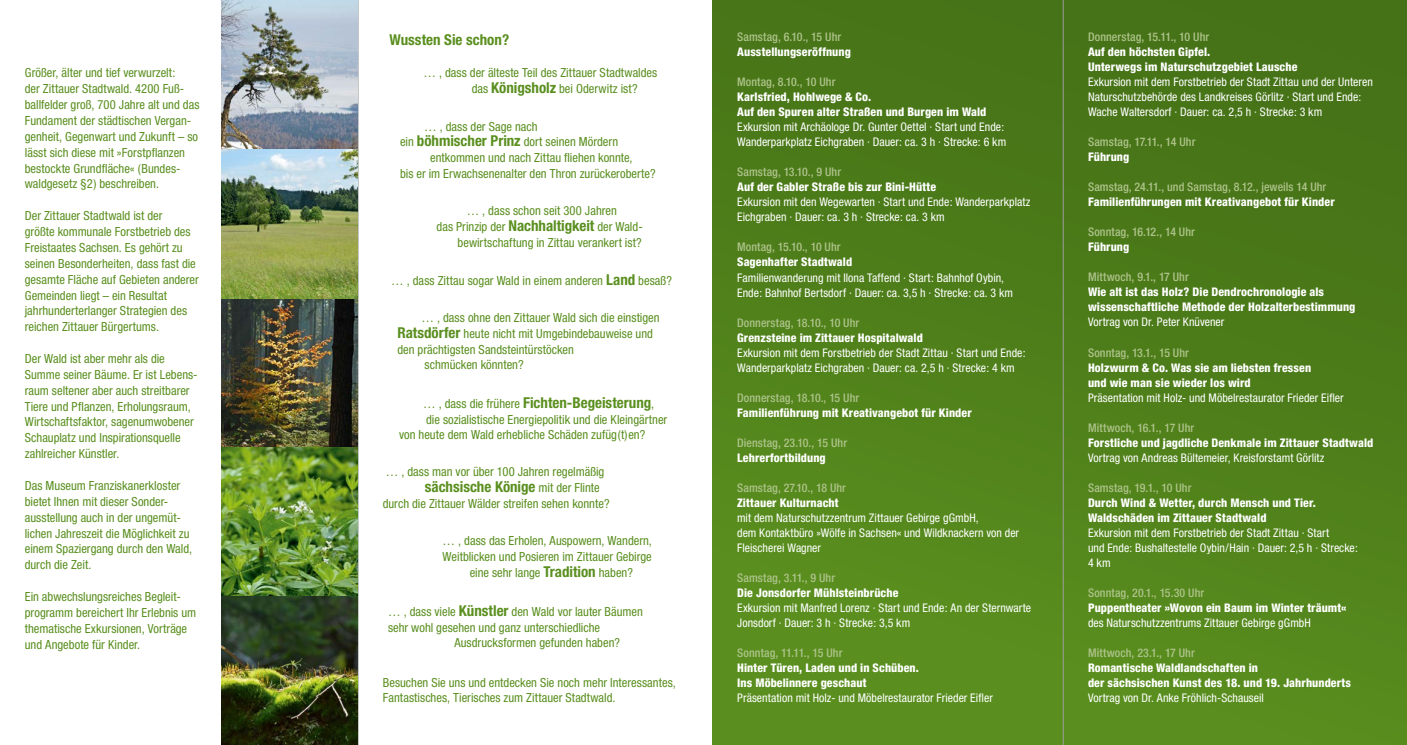
<style>
.page{position:relative;width:1407px;height:745px;background:#fff}
.page>*{position:absolute;margin:0;border:0;box-sizing:border-box;transform-origin:0 0}
.t1{font:700 condensed 15px "Helvetica Neue";color:#5a8f1f}
.t2{font:condensed 12.5px/15.9px "Helvetica Neue";color:#5a8f1f}
.t3{font:condensed 11.88px/15px "Helvetica Neue";letter-spacing:.005em;color:#fff}
.t4{font:800 condensed 11.88px/15px "Helvetica Neue";letter-spacing:.01em;color:#fff}
.t5{font:500 condensed 11.88px "Helvetica Neue";letter-spacing:.005em;color:#aec38a}
.s1{font-weight:700;font-size:15px}
.s2{font-weight:400;font-size:12.5px}
</style>
<div class="page">
<div style="left:712px;top:0;width:695px;height:744px;background:linear-gradient(to bottom,#447016,#5a901f)"></div>
<hr style="left:1063px;top:0;width:1px;height:744px;background:#9c9d9d">
<hr style="left:357px;top:0;width:1px;height:744px;background:#9c9d9d">
<img style="left:221px;top:0;width:136px;height:744px">
<p class="t2" style="left:25px;top:65px;width:176px">Größer, älter und tief verwurzelt:<br>der Zittauer Stadtwald. 4200 Fuß&shy;ballfelder groß, 700 Jahre alt und das Fundament der städtischen Vergan&shy;genheit, Gegenwart und Zukunft – so lässt sich diese mit »Forstpflanzen bestockte Grundfläche« (Bundes&shy;waldgesetz §2) beschreiben.</p>
<p class="t2" style="left:25px;top:207px;width:175px">Der Zittauer Stadtwald ist der<br>größte kommunale Forstbetrieb des Freistaates Sachsen. Es gehört zu seinen Besonderheiten, dass fast die gesamte Fläche auf Gebieten anderer Gemeinden liegt – ein Resultat jahrhunderterlanger Strategien des reichen Zittauer Bürgertums.</p>
<p class="t2" style="left:25px;top:350px;width:174px">Der Wald ist aber mehr als die Summe seiner Bäume. Er ist Lebens&shy;raum seltener aber auch streitbarer Tiere und Pflanzen, Erholungsraum, Wirtschaftsfaktor, sagenumwobener Schauplatz und Inspirationsquelle zahlreicher Künstler.</p>
<p class="t2" style="left:25px;top:477px;width:169px">Das Museum Franziskanerkloster bietet Ihnen mit dieser Sonder&shy;ausstellung auch in der ungemüt&shy;lichen Jahreszeit die Möglichkeit zu einem Spaziergang durch den Wald, durch die Zeit.</p>
<p class="t2" style="left:25px;top:588px;width:173px">Ein abwechslungsreiches Begleit&shy;programm bereichert Ihr Erlebnis um thematische Exkursionen, Vorträge und Angebote für Kinder.</p>
<p class="t1" style="left:389px;top:31px;width:121px">Wussten Sie schon?</p>
<p class="t2" style="left:472px;top:65px;width:187px;text-indent:-48px">… , dass der älteste Teil des Zittauer Stadtwaldes das <span class="s1">Königsholz</span> bei Oderwitz ist?</p>
<p class="t2" style="left:424px;top:118px;width:115px">… , dass der Sage nach</p>
<p class="t2" style="left:400px;top:134px;width:220px">ein <span class="s1">böhmischer Prinz</span> dort seinen Mördern</p>
<p class="t2" style="left:430px;top:150px;width:204px">entkommen und nach Zittau fliehen konnte,</p>
<p class="t2" style="left:400px;top:165px;width:257px">bis er im Erwachsenenalter den Thron zurückeroberte?</p>
<p class="t2" style="left:467px;top:203px;width:152px">… , dass schon seit 300 Jahren</p>
<p class="t2" style="left:436px;top:219px;width:208px">das Prinzip der <span class="s1">Nachhaltigkeit</span> der Wald-</p>
<p class="t2" style="left:458px;top:234px;width:186px">bewirtschaftung in Zittau verankert ist?</p>
<p class="t2" style="left:391px;top:272px;width:282px">… , dass Zittau sogar Wald in einem anderen <span class="s1">Land</span> besaß?</p>
<p class="t2" style="left:421px;top:309px;width:240px">… , dass ohne den Zittauer Wald sich die einstigen</p>
<p class="t2" style="left:397px;top:325px;width:257px"><span class="s1">Ratsdörfer</span> heute nicht mit Umgebindebauweise und</p>
<p class="t2" style="left:397px;top:341px;width:178px">den prächtigsten Sandsteintürstöcken</p>
<p class="t2" style="left:424px;top:357px;width:101px">schmücken könnten?</p>
<p class="t1" style="left:423px;top:393px;width:232px"><span class="s2">… , dass die frühere</span> Fichten-Begeisterung<span class="s2">,</span></p>
<p class="t2" style="left:399px;top:411px;width:270px;text-indent:27px">die sozialistische Energiepolitik und die Kleingärtner von heute dem Wald erhebliche Schäden zufüg(t)en?</p>
<p class="t2" style="left:386px;top:463px;width:220px">… , dass man vor über 100 Jahren regelmäßig</p>
<p class="t1" style="left:425px;top:477px;width:176px">sächsische Könige <span class="s2">mit der Flinte</span></p>
<p class="t2" style="left:383px;top:495px;width:228px">durch die Zittauer Wälder streifen sehen konnte?</p>
<p class="t2" style="left:443px;top:532px;width:211px">… , dass das Erholen, Auspowern, Wandern,</p>
<p class="t2" style="left:443px;top:548px;width:211px">Weitblicken und Posieren im Zittauer Gebirge</p>
<p class="t2" style="left:470px;top:563px;width:165px">eine sehr lange <span class="s1">Tradition</span> haben?</p>
<p class="t2" style="left:388px;top:603px;width:256px">… , dass viele <span class="s1">Künstler</span> den Wald vor lauter Bäumen</p>
<p class="t2" style="left:388px;top:618px;width:213px">sehr wohl gesehen und ganz unterschiedliche</p>
<p class="t2" style="left:454px;top:634px;width:167px">Ausdrucksformen gefunden haben?</p>
<p class="t2" style="left:383px;top:673px;width:295px">Besuchen Sie uns und entdecken Sie noch mehr Interessantes,<br>Fantastisches, Tierisches zum Zittauer Stadtwald.</p>
<p class="t5" style="left:737px;top:30px;width:105px">Samstag, 6.10., 15 Uhr</p>
<p class="t4" style="left:737px;top:44px;width:115px">Ausstellungseröffnung</p>
<p class="t5" style="left:737px;top:75px;width:100px">Montag, 8.10., 10 Uhr</p>
<p class="t4" style="left:737px;top:89px;width:251px">Karlsfried, Hohlwege &amp; Co.<br>Auf den Spuren alter Straßen und Burgen im Wald</p>
<p class="t3" style="left:737px;top:119px;width:271px">Exkursion mit Archäologe Dr. Gunter Oettel · Start und Ende:<br>Wanderparkplatz Eichgraben · Dauer: ca. 3 h · Strecke: 6 km</p>
<p class="t5" style="left:737px;top:165px;width:105px">Samstag, 13.10., 9 Uhr</p>
<p class="t4" style="left:737px;top:179px;width:200px">Auf der Gabler Straße bis zur Bini-Hütte</p>
<p class="t3" style="left:737px;top:194px;width:295px">Exkursion mit den Wegewarten · Start und Ende: Wanderparkplatz<br>Eichgraben · Dauer: ca. 3 h · Strecke: ca. 3 km</p>
<p class="t5" style="left:737px;top:240px;width:105px">Montag, 15.10., 10 Uhr</p>
<p class="t4" style="left:737px;top:254px;width:117px">Sagenhafter Stadtwald</p>
<p class="t3" style="left:737px;top:269px;width:277px">Familienwanderung mit Ilona Taffend · Start: Bahnhof Oybin,<br>Ende: Bahnhof Bertsdorf · Dauer: ca. 3,5 h · Strecke: ca. 3 km</p>
<p class="t5" style="left:737px;top:315px;width:124px">Donnerstag, 18.10., 10 Uhr</p>
<p class="t4" style="left:737px;top:329px;width:187px">Grenzsteine im Zittauer Hospitalwald</p>
<p class="t3" style="left:737px;top:344px;width:290px">Exkursion mit dem Forstbetrieb der Stadt Zittau · Start und Ende:<br>Wanderparkplatz Eichgraben · Dauer: ca. 2,5 h · Strecke: 4 km</p>
<p class="t5" style="left:737px;top:390px;width:124px">Donnerstag, 18.10., 15 Uhr</p>
<p class="t4" style="left:737px;top:404px;width:236px">Familienführung mit Kreativangebot für Kinder</p>
<p class="t5" style="left:737px;top:435px;width:111px">Dienstag, 23.10., 15 Uhr</p>
<p class="t4" style="left:737px;top:449px;width:90px">Lehrerfortbildung</p>
<p class="t5" style="left:737px;top:480px;width:110px">Samstag, 27.10., 18 Uhr</p>
<p class="t4" style="left:737px;top:494px;width:103px">Zittauer Kulturnacht</p>
<p class="t3" style="left:737px;top:509px;width:283px">mit dem Naturschutzzentrum Zittauer Gebirge gGmbH,<br>dem Kontaktbüro »Wölfe in Sachsen« und Wildknackern von der<br>Fleischerei Wagner</p>
<p class="t5" style="left:737px;top:570px;width:99px">Samstag, 3.11., 9 Uhr</p>
<p class="t4" style="left:737px;top:584px;width:163px">Die Jonsdorfer Mühlsteinbrüche</p>
<p class="t3" style="left:737px;top:599px;width:295px">Exkursion mit Manfred Lorenz · Start und Ende: An der Sternwarte<br>Jonsdorf · Dauer: 3 h · Strecke: 3,5 km</p>
<p class="t5" style="left:737px;top:645px;width:107px">Sonntag, 11.11., 15 Uhr</p>
<p class="t4" style="left:737px;top:659px;width:183px">Hinter Türen, Laden und in Schüben.<br>Ins Möbelinnere geschaut</p>
<p class="t3" style="left:737px;top:689px;width:257px">Präsentation mit Holz- und Möbelrestaurator Frieder Eifler</p>
<p class="t5" style="left:1088px;top:30px;width:123px">Donnerstag, 15.11., 10 Uhr</p>
<p class="t4" style="left:1088px;top:44px;width:211px">Auf den höchsten Gipfel.<br>Unterwegs im Naturschutzgebiet Lausche</p>
<p class="t3" style="left:1088px;top:74px;width:286px">Exkursion mit dem Forstbetrieb der Stadt Zittau und der Unteren<br>Naturschutzbehörde des Landkreises Görlitz · Start und Ende:<br>Wache Waltersdorf · Dauer: ca. 2,5 h · Strecke: 3 km</p>
<p class="t5" style="left:1088px;top:135px;width:109px">Samstag, 17.11., 14 Uhr</p>
<p class="t4" style="left:1088px;top:149px;width:43px">Führung</p>
<p class="t5" style="left:1088px;top:180px;width:240px">Samstag, 24.11., und Samstag, 8.12., jeweils 14 Uhr</p>
<p class="t4" style="left:1088px;top:194px;width:248px">Familienführungen mit Kreativangebot für Kinder</p>
<p class="t5" style="left:1088px;top:225px;width:108px">Sonntag, 16.12., 14 Uhr</p>
<p class="t4" style="left:1088px;top:239px;width:43px">Führung</p>
<p class="t5" style="left:1088px;top:270px;width:102px">Mittwoch, 9.1., 17 Uhr</p>
<p class="t4" style="left:1088px;top:284px;width:269px">Wie alt ist das Holz? Die Dendrochronologie als wissenschaftliche Methode der Holzalterbestimmung</p>
<p class="t3" style="left:1088px;top:314px;width:138px">Vortrag von Dr. Peter Knüvener</p>
<p class="t5" style="left:1088px;top:345px;width:102px">Sonntag, 13.1., 15 Uhr</p>
<p class="t4" style="left:1088px;top:359px;width:225px">Holzwurm &amp; Co. Was sie am liebsten fressen und wie man sie wieder los wird</p>
<p class="t3" style="left:1088px;top:389px;width:257px">Präsentation mit Holz- und Möbelrestaurator Frieder Eifler</p>
<p class="t5" style="left:1088px;top:420px;width:108px">Mittwoch, 16.1., 17 Uhr</p>
<p class="t4" style="left:1088px;top:434px;width:287px">Forstliche und jagdliche Denkmale im Zittauer Stadtwald</p>
<p class="t3" style="left:1088px;top:449px;width:238px">Vortrag von Andreas Bültemeier, Kreisforstamt Görlitz</p>
<p class="t5" style="left:1088px;top:480px;width:105px">Samstag, 19.1., 10 Uhr</p>
<p class="t4" style="left:1088px;top:494px;width:229px">Durch Wind &amp; Wetter, durch Mensch und Tier.<br>Waldschäden im Zittauer Stadtwald</p>
<p class="t3" style="left:1088px;top:524px;width:271px">Exkursion mit dem Forstbetrieb der Stadt Zittau · Start<br>und Ende: Bushaltestelle Oybin/Hain · Dauer: 2,5 h · Strecke:<br>4 km</p>
<p class="t5" style="left:1088px;top:585px;width:118px">Sonntag, 20.1., 15.30 Uhr</p>
<p class="t4" style="left:1088px;top:599px;width:260px">Puppentheater »Wovon ein Baum im Winter träumt«</p>
<p class="t3" style="left:1088px;top:614px;width:224px">des Naturschutzzentrums Zittauer Gebirge gGmbH</p>
<p class="t5" style="left:1088px;top:645px;width:108px">Mittwoch, 23.1., 17 Uhr</p>
<p class="t4" style="left:1088px;top:659px;width:264px">Romantische Waldlandschaften in<br>der sächsischen Kunst des 18. und 19. Jahrhunderts</p>
<p class="t3" style="left:1088px;top:689px;width:177px">Vortrag von Dr. Anke Fröhlich-Schauseil</p>
</div>
